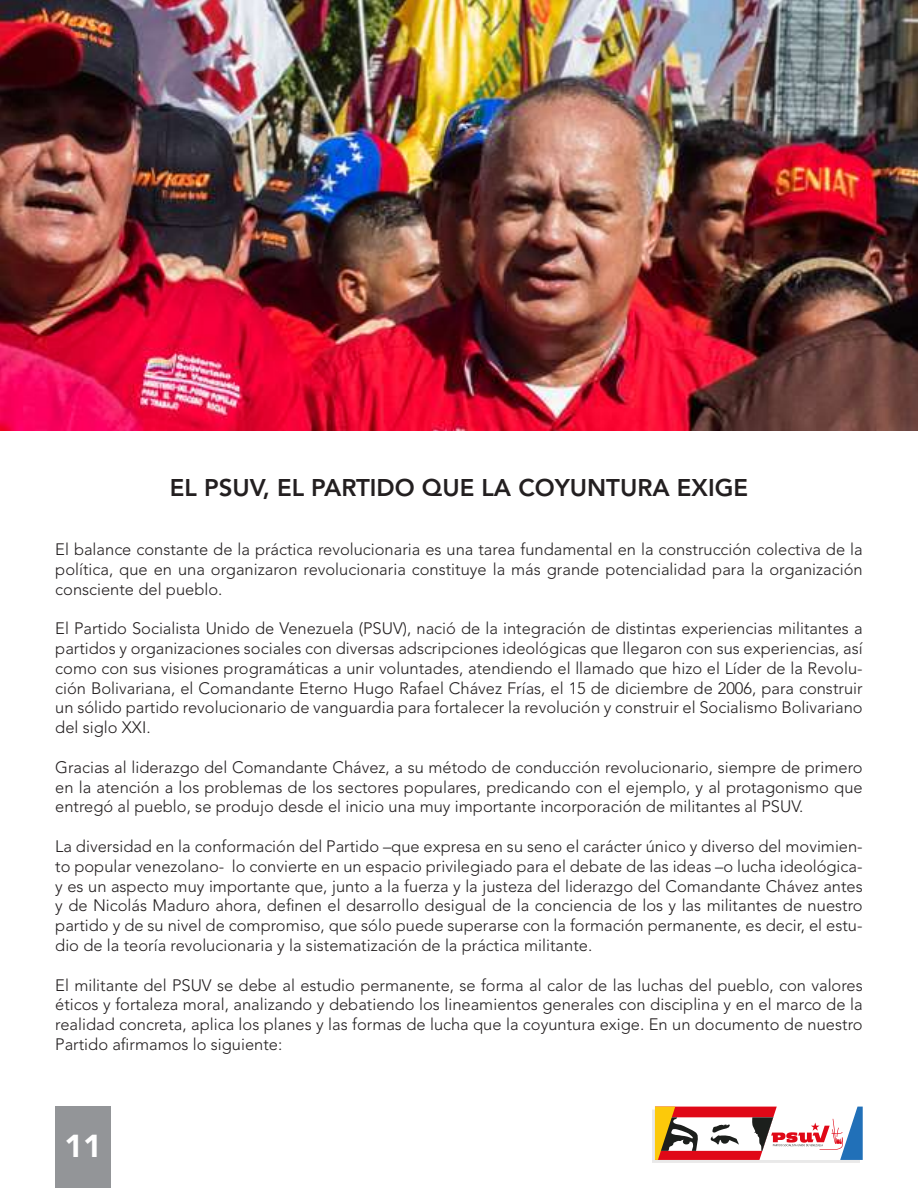
<style>
.page{position:relative;width:918px;height:1188px;background:#fff}
.page>*{position:absolute;margin:0;border:0;box-sizing:border-box;transform-origin:0 0}
.t1{font:900 31.5px "Avenir LT Std";color:#fff}
.t2{font:800 24px "Avenir LT Std";color:#231f20}
.t3{font:300 16.5px/19.8px "Avenir LT Std";color:#231f20;text-align:justify}
</style>
<div class="page">
<div style="left:55px;top:1107px;width:56px;height:81px;background:#939598"></div>
<div style="left:652px;top:1110px;width:208px;height:53px;background:#231f20;opacity:.1"></div>
<svg style="left:655px;top:1107px;width:208px;height:53px"></svg>
<img style="left:0;top:0;width:918px;height:431px">
<h2 class="t2" style="left:170px;top:473px;width:580px">EL PSUV, EL PARTIDO QUE LA COYUNTURA EXIGE</h2>
<p class="t3" style="left:55px;top:540px;width:809px">El balance constante de la práctica revolucionaria es una tarea fundamental en la construcción colectiva de la política, que en una organizaron revolucionaria constituye la más grande potencialidad para la organización consciente del pueblo.</p>
<p class="t3" style="left:55px;top:619px;width:809px">El Partido Socialista Unido de Venezuela (PSUV), nació de la integración de distintas experiencias militantes a partidos y organizaciones sociales con diversas adscripciones ideológicas que llegaron con sus experiencias, así como con sus visiones programáticas a unir voluntades, atendiendo el llamado que hizo el Líder de la Revolu&shy;ción Bolivariana, el Comandante Eterno Hugo Rafael Chávez Frías, el 15 de diciembre de 2006, para construir un sólido partido revolucionario de vanguardia para fortalecer la revolución y construir el Socialismo Bolivariano del siglo XXI.</p>
<p class="t3" style="left:55px;top:757px;width:809px">Gracias al liderazgo del Comandante Chávez, a su método de conducción revolucionario, siempre de primero en la atención a los problemas de los sectores populares, predicando con el ejemplo, y al protagonismo que entregó al pueblo, se produjo desde el inicio una muy importante incorporación de militantes al PSUV.</p>
<p class="t3" style="left:55px;top:837px;width:809px">La diversidad en la conformación del Partido –que expresa en su seno el carácter único y diverso del movimien&shy;to popular venezolano- lo convierte en un espacio privilegiado para el debate de las ideas –o lucha ideológica&shy;y es un aspecto muy importante que, junto a la fuerza y la justeza del liderazgo del Comandante Chávez antes y de Nicolás Maduro ahora, definen el desarrollo desigual de la conciencia de los y las militantes de nuestro partido y de su nivel de compromiso, que sólo puede superarse con la formación permanente, es decir, el estu&shy;dio de la teoría revolucionaria y la sistematización de la práctica militante.</p>
<p class="t3" style="left:55px;top:975px;width:809px">El militante del PSUV se debe al estudio permanente, se forma al calor de las luchas del pueblo, con valores éticos y fortaleza moral, analizando y debatiendo los lineamientos generales con disciplina y en el marco de la realidad concreta, aplica los planes y las formas de lucha que la coyuntura exige. En un documento de nuestro Partido afirmamos lo siguiente:</p>
<h1 class="t1" style="left:65px;top:1127px;width:39px">11</h1>
</div>
